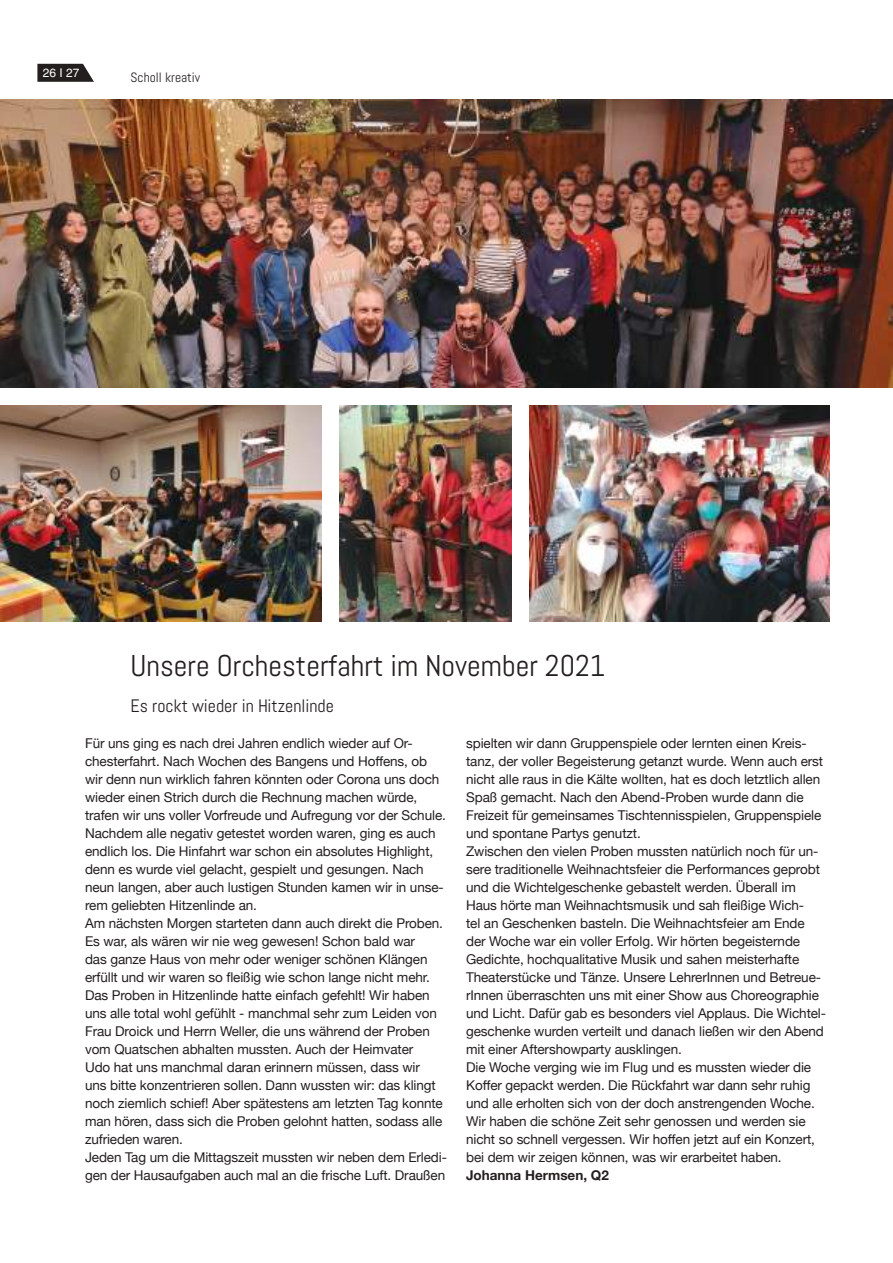
<style>
.page{position:relative;width:893px;height:1263px;background:#fff}
.page>*{position:absolute;margin:0;border:0;box-sizing:border-box;transform-origin:0 0}
.t1{font:30px "Abel";color:#241f1f}
.t2{font:18px "Abel";color:#241f1f}
.t3{font:13.5px/18px "Helvetica Neue";letter-spacing:-.01em;color:#241f1f}
.t4{font:700 13.5px "Helvetica Neue";color:#241f1f}
.t5{font:13.5px "Abel";color:#241f1f}
.t6{font:12px "Helvetica LT Std";color:#fff}
</style>
<div class="page">
<svg style="left:37px;top:64px;width:57px;height:18px"></svg>
<img style="left:0;top:100px;width:893px;height:288px">
<img style="left:0;top:406px;width:321px;height:216px">
<img style="left:339px;top:406px;width:173px;height:216px">
<img style="left:530px;top:406px;width:299px;height:216px">
<p class="t6" style="left:43px;top:66px;width:38px">26 I 27</p>
<p class="t5" style="left:131px;top:69px;width:71px">Scholl kreativ</p>
<h1 class="t1" style="left:131px;top:646px;width:476px">Unsere Orchesterfahrt im November 2021</h1>
<h2 class="t2" style="left:131px;top:694px;width:205px">Es rockt wieder in Hitzenlinde</h2>
<p class="t3" style="left:85px;top:735px;width:363px">Für uns ging es nach drei Jahren endlich wieder auf Or&shy;chesterfahrt. Nach Wochen des Bangens und Hoffens, ob wir denn nun wirklich fahren könnten oder Corona uns doch wieder einen Strich durch die Rechnung machen würde, trafen wir uns voller Vorfreude und Aufregung vor der Schule.<br>Nachdem alle negativ getestet worden waren, ging es auch endlich los. Die Hinfahrt war schon ein absolutes Highlight, denn es wurde viel gelacht, gespielt und gesungen. Nach neun langen, aber auch lustigen Stunden kamen wir in unse&shy;rem geliebten Hitzenlinde an.<br>Am nächsten Morgen starteten dann auch direkt die Proben.<br>Es war, als wären wir nie weg gewesen! Schon bald war<br>das ganze Haus von mehr oder weniger schönen Klängen erfüllt und wir waren so fleißig wie schon lange nicht mehr.<br>Das Proben in Hitzenlinde hatte einfach gefehlt! Wir haben uns alle total wohl gefühlt - manchmal sehr zum Leiden von Frau Droick und Herrn Weller, die uns während der Proben vom Quatschen abhalten mussten. Auch der Heimvater<br>Udo hat uns manchmal daran erinnern müssen, dass wir<br>uns bitte konzentrieren sollen. Dann wussten wir: das klingt noch ziemlich schief! Aber spätestens am letzten Tag konnte man hören, dass sich die Proben gelohnt hatten, sodass alle zufrieden waren.<br>Jeden Tag um die Mittagszeit mussten wir neben dem Erledi&shy;gen der Hausaufgaben auch mal an die frische Luft. Draußen</p>
<p class="t3" style="left:466px;top:735px;width:361px">spielten wir dann Gruppenspiele oder lernten einen Kreis&shy;tanz, der voller Begeisterung getanzt wurde. Wenn auch erst nicht alle raus in die Kälte wollten, hat es doch letztlich allen Spaß gemacht. Nach den Abend-Proben wurde dann die Freizeit für gemeinsames Tischtennisspielen, Gruppenspiele und spontane Partys genutzt.<br>Zwischen den vielen Proben mussten natürlich noch für un&shy;sere traditionelle Weihnachtsfeier die Performances geprobt und die Wichtelgeschenke gebastelt werden. Überall im Haus hörte man Weihnachtsmusik und sah fleißige Wich-<br>tel an Geschenken basteln. Die Weihnachtsfeier am Ende der Woche war ein voller Erfolg. Wir hörten begeisternde Gedichte, hochqualitative Musik und sahen meisterhafte Theaterstücke und Tänze. Unsere LehrerInnen und Betreue&shy;rInnen überraschten uns mit einer Show aus Choreographie und Licht. Dafür gab es besonders viel Applaus. Die Wichtel&shy;geschenke wurden verteilt und danach ließen wir den Abend mit einer Aftershowparty ausklingen.<br>Die Woche verging wie im Flug und es mussten wieder die Koffer gepackt werden. Die Rückfahrt war dann sehr ruhig und alle erholten sich von der doch anstrengenden Woche.<br>Wir haben die schöne Zeit sehr genossen und werden sie nicht so schnell vergessen. Wir hoffen jetzt auf ein Konzert, bei dem wir zeigen können, was wir erarbeitet haben.</p>
<p class="t4" style="left:466px;top:1164px;width:144px">Johanna Hermsen, Q2</p>
</div>
